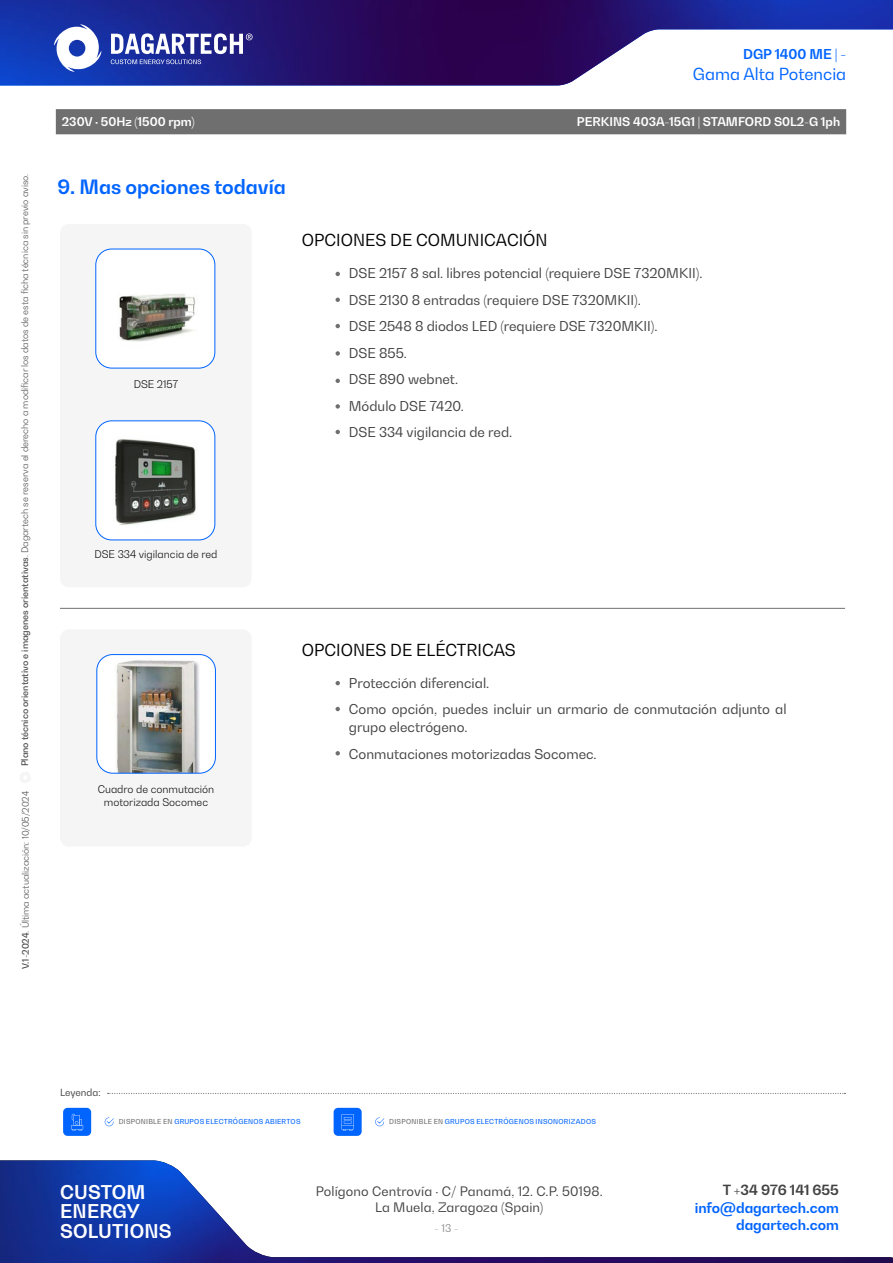
<style>
.page{position:relative;width:893px;height:1263px;background:#fff}
.page>*{position:absolute;margin:0;border:0;box-sizing:border-box;transform-origin:0 0}
.t1{font:700 19.5px "Bw Gradual";color:#0064ff}
.t2{font:700 18.75px/19.4px "Bw Gradual";letter-spacing:.01em;color:#fff}
.t3{font:16.5px "Bw Gradual";color:#000}
.t4{font:16.5px "Bw Gradual";color:#0064ff}
.t5{font:700 13.95px "Bw Gradual";color:#0064ff}
.t6{font:700 13.95px "Bw Gradual";color:#424242}
.t7{font:13.5px/26.5px "Bw Gradual";color:#424242}
.t8{font:700 13.5px "Bw Gradual";color:#0064ff}
.t9{font:12.9px/16.2px "Bw Gradual";letter-spacing:.01em;color:#424242;text-align:center}
.t10{font:700 12px "Bw Gradual";color:#fff}
.t11{font:300 10.5px/12.6px "Bw Gradual";color:#000;text-align:center}
.t12{font:10.5px "Bw Gradual";color:#949091}
.t13{font:9.75px "Bw Gradual";letter-spacing:-.005em;color:#424242}
.t14{font:300 9px "Bw Gradual";color:#424242}
.t15{font:500 6.75px "Bw Gradual";letter-spacing:.035em;color:#0064ff}
.s1{font-weight:500}
.s2{color:#706f6f}
</style>
<div class="page">
<img style="left:0;top:1160px;width:893px;height:103px">
<img style="left:0;top:0;width:893px;height:85px">
<svg style="left:111px;top:33px;width:142px;height:31px"></svg>
<svg style="left:54px;top:24px;width:47px;height:48px"></svg>
<div style="left:56px;top:109px;width:790px;height:25px;background:#706f6f"></div>
<svg style="left:108px;top:1093px;width:737px;height:1px"></svg>
<div style="left:334px;top:1108px;width:28px;height:28px;background:#0064ff;border-radius:4px"></div>
<svg style="left:342px;top:1114px;width:12px;height:17px"></svg>
<svg style="left:375px;top:1117px;width:9px;height:9px"></svg>
<div style="left:63px;top:1108px;width:28px;height:28px;background:#0064ff;border-radius:4px"></div>
<svg style="left:105px;top:1117px;width:9px;height:9px"></svg>
<svg style="left:72px;top:1114px;width:10px;height:16px"></svg>
<div style="left:60px;top:629px;width:192px;height:217px;background:#f6f5f5;border-radius:9px"></div>
<svg style="left:335px;top:681px;width:5px;height:4px"></svg>
<svg style="left:335px;top:272px;width:5px;height:4px"></svg>
<svg style="left:335px;top:707px;width:5px;height:4px"></svg>
<svg style="left:335px;top:751px;width:5px;height:4px"></svg>
<svg style="left:335px;top:298px;width:5px;height:4px"></svg>
<svg style="left:335px;top:324px;width:5px;height:4px"></svg>
<svg style="left:335px;top:351px;width:5px;height:5px"></svg>
<svg style="left:335px;top:379px;width:5px;height:4px"></svg>
<svg style="left:335px;top:404px;width:5px;height:5px"></svg>
<svg style="left:335px;top:430px;width:5px;height:4px"></svg>
<hr style="left:60px;top:608px;width:785px;height:1px;background:#706f6f">
<div style="left:60px;top:224px;width:192px;height:363px;background:#f6f5f5;border-radius:9px"></div>
<div style="left:96px;top:249px;width:119px;height:119px;background:#fff;border-radius:16px"></div>
<img style="left:96px;top:249px;width:119px;height:93px">
<div style="left:96px;top:249px;width:119px;height:119px;border:1px solid #0064ff;border-radius:16px"></div>
<div style="left:96px;top:421px;width:119px;height:119px;background:#fff;border-radius:16px"></div>
<img style="left:96px;top:421px;width:119px;height:113px">
<div style="left:96px;top:421px;width:119px;height:119px;border:1px solid #0064ff;border-radius:16px"></div>
<div style="left:97px;top:654px;width:118px;height:119px;background:#fff;border-radius:16px"></div>
<img style="left:116px;top:660px;width:84px;height:111px">
<div style="left:97px;top:654px;width:119px;height:119px;border:1px solid #0064ff;border-radius:16px"></div>
<p class="t14" style="left:19px;top:766px;width:594px;rotate:-90deg"><span class="s1">Plano técnico orientativo e imagenes orientativas</span>. Dagartech se reserva el derecho a modificar los datos de esta ficha técnica sin previo aviso.</p>
<p class="t14" style="left:20px;top:969px;width:180px;rotate:-90deg"><span class="s1">V.1-2024</span>. Última actualización: 10/05/2024</p>
<p class="t8" style="left:743px;top:45px;width:105px">DGP 1400 ME | -</p>
<p class="t4" style="left:693px;top:63px;width:155px">Gama Alta Potencia</p>
<p class="t10" style="left:62px;top:114px;width:134px">230V · 50Hz (1500 rpm)</p>
<p class="t10" style="left:577px;top:114px;width:265px">PERKINS 403A-15G1 | STAMFORD S0L2-G 1ph</p>
<h1 class="t1" style="left:58px;top:174px;width:230px">9. Mas opciones todavía</h1>
<p class="t11" style="left:134px;top:377px;width:46px">DSE 2157</p>
<p class="t3" style="left:302px;top:230px;width:247px">OPCIONES DE COMUNICACIÓN</p>
<p class="t7" style="left:349px;top:260px;width:355px">DSE 2157 8 sal. libres potencial (requiere DSE 7320MKII).<br>DSE 2130 8 entradas (requiere DSE 7320MKII).<br>DSE 2548 8 diodos LED (requiere DSE 7320MKII).<br>DSE 855.<br>DSE 890 webnet.<br>Módulo DSE 7420.<br>DSE 334 vigilancia de red.</p>
<p class="t11" style="left:94px;top:548px;width:125px">DSE 334 vigilancia de red</p>
<p class="t11" style="left:98px;top:783px;width:118px">Cuadro de conmutación motorizada Socomec</p>
<p class="t3" style="left:302px;top:639px;width:215px">OPCIONES DE ELÉCTRICAS</p>
<p class="t7" style="left:349px;top:669px;width:439px">Protección diferencial.<br>Como opción, puedes incluir un armario de conmutación adjunto al</p>
<p class="t7" style="left:349px;top:713px;width:249px">grupo electrógeno.<br>Conmutaciones motorizadas Socomec.</p>
<p class="t13" style="left:60px;top:1086px;width:42px">Leyenda:</p>
<p class="t15" style="left:119px;top:1117px;width:183px"><span class="s2">DISPONIBLE EN</span> GRUPOS ELECTRÓGENOS ABIERTOS</p>
<p class="t15" style="left:389px;top:1117px;width:208px"><span class="s2">DISPONIBLE EN</span> GRUPOS ELECTRÓGENOS INSONORIZADOS</p>
<h2 class="t2" style="left:60px;top:1182px;width:113px">CUSTOM<br>ENERGY<br>SOLUTIONS</h2>
<p class="t9" style="left:316px;top:1182px;width:288px">Polígono Centrovía · C/ Panamá, 12. C.P. 50198.<br>La Muela, Zaragoza (Spain)</p>
<p class="t12" style="left:434px;top:1221px;width:25px">- 13 -</p>
<p class="t6" style="left:723px;top:1180px;width:118px">T +34 976 141 655</p>
<p class="t5" style="left:695px;top:1199px;width:146px">info@dagartech.com</p>
<p class="t5" style="left:736px;top:1215px;width:104px">dagartech.com</p>
</div>
